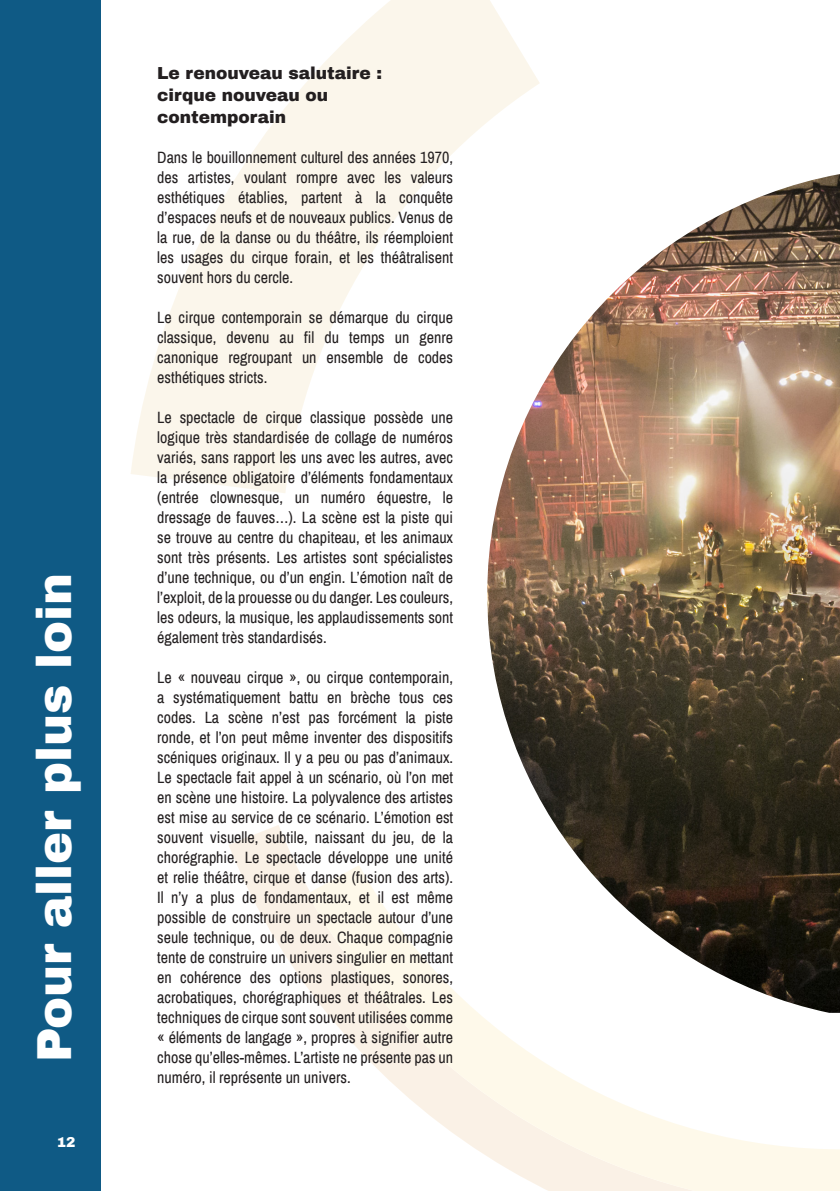
<style>
.page{position:relative;width:840px;height:1191px;background:#fff}
.page>*{position:absolute;margin:0;border:0;box-sizing:border-box;transform-origin:0 0}
.t1{font:900 48px "Archivo";color:#fff}
.t2{font:900 17px/22px "Archivo";color:#231f20}
.t3{font:16px/20px "Archivo Narrow";color:#231f20;text-align:justify}
.t4{font:900 14px "Archivo";color:#fff}
</style>
<div class="page">
<img style="left:487px;top:174px;width:352px;height:651px">
<svg style="left:131px;top:0;width:408px;height:493px"></svg>
<svg style="left:229px;top:825px;width:610px;height:162px"></svg>
<svg style="left:307px;top:865px;width:532px;height:326px"></svg>
<div style="left:0;top:0;width:100px;height:1191px;background:#0f5a85"></div>
<p class="t1" style="left:25px;top:1062px;width:491px;rotate:-90deg">Pour aller plus loin</p>
<p class="t4" style="left:57px;top:1133px;width:20px">12</p>
<p class="t2" style="left:157px;top:62px;width:226px">Le renouveau salutaire :</p>
<p class="t2" style="left:157px;top:84px;width:172px">cirque nouveau ou contemporain</p>
<p class="t3" style="left:157px;top:147px;width:297px">Dans le bouillonnement culturel des années 1970, des artistes, voulant rompre avec les valeurs esthétiques établies, partent à la conquête d’espaces neufs et de nouveaux publics. Venus de la rue, de la danse ou du théâtre, ils réemploient les usages du cirque forain, et les théâtralisent souvent hors du cercle.</p>
<p class="t3" style="left:157px;top:307px;width:297px">Le cirque contemporain se démarque du cirque classique, devenu au fil du temps un genre canonique regroupant un ensemble de codes esthétiques stricts.</p>
<p class="t3" style="left:157px;top:407px;width:297px">Le spectacle de cirque classique possède une logique très standardisée de collage de numéros variés, sans rapport les uns avec les autres, avec la présence obligatoire d’éléments fondamentaux (entrée clownesque, un numéro équestre, le dressage de fauves…). La scène est la piste qui se trouve au centre du chapiteau, et les animaux sont très présents. Les artistes sont spécialistes d’une technique, ou d’un engin. L’émotion naît de l’exploit, de la prouesse ou du danger. Les couleurs, les odeurs, la musique, les applaudissements sont également très standardisés.</p>
<p class="t3" style="left:157px;top:667px;width:297px">Le « nouveau cirque », ou cirque contemporain, a systématiquement battu en brèche tous ces codes. La scène n’est pas forcément la piste ronde, et l’on peut même inventer des dispositifs scéniques originaux. Il y a peu ou pas d’animaux.<br>Le spectacle fait appel à un scénario, où l’on met en scène une histoire. La polyvalence des artistes est mise au service de ce scénario. L’émotion est souvent visuelle, subtile, naissant du jeu, de la chorégraphie. Le spectacle développe une unité et relie théâtre, cirque et danse (fusion des arts).<br>Il n’y a plus de fondamentaux, et il est même possible de construire un spectacle autour d’une seule technique, ou de deux. Chaque compagnie tente de construire un univers singulier en mettant en cohérence des options plastiques, sonores, acrobatiques, chorégraphiques et théâtrales. Les techniques de cirque sont souvent utilisées comme « éléments de langage », propres à signifier autre chose qu’elles-mêmes. L’artiste ne présente pas un numéro, il représente un univers.</p>
</div>
